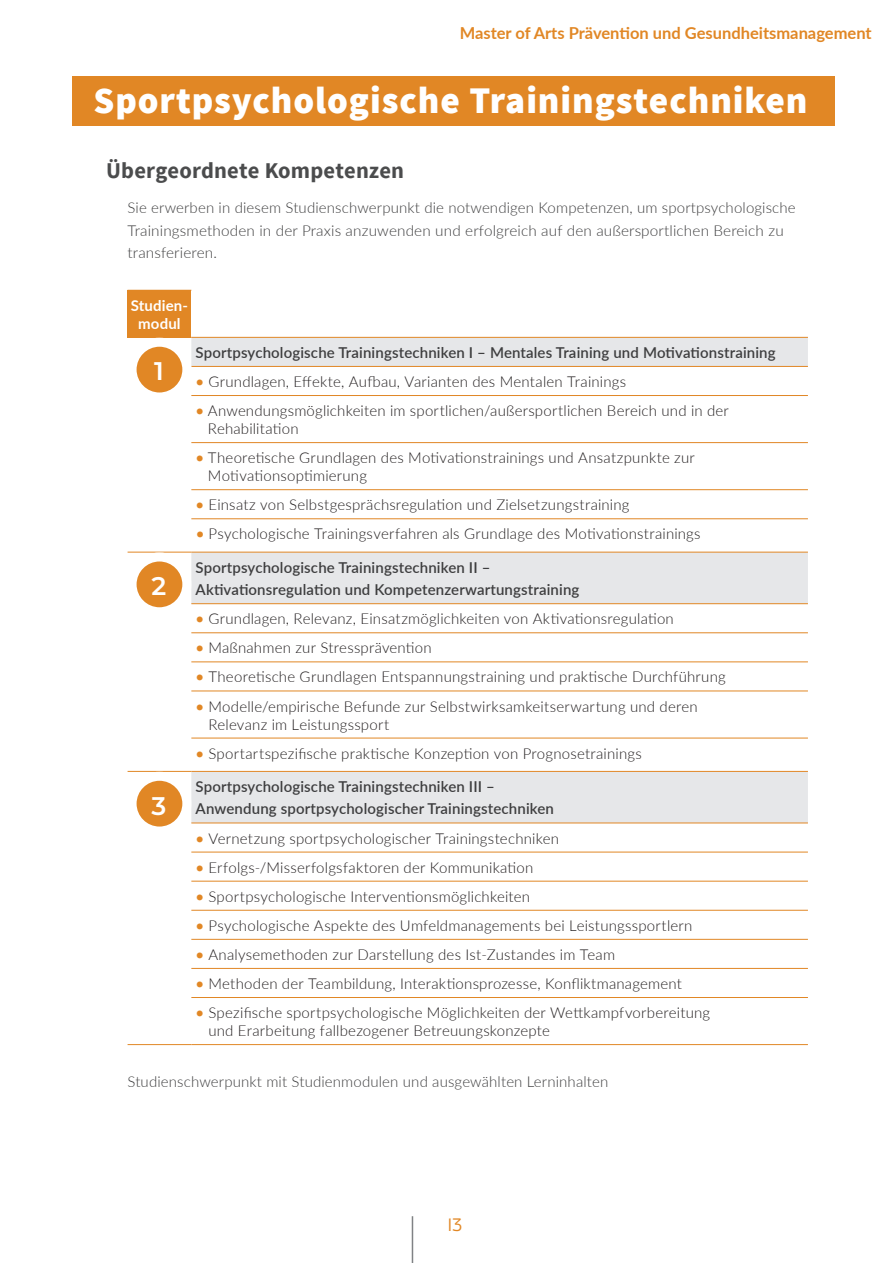
<style>
.page{position:relative;width:893px;height:1263px;background:#fff}
.page>*{position:absolute;margin:0;border:0;box-sizing:border-box;transform-origin:0 0}
.t1{font:900 37.5px "Source Sans Pro";letter-spacing:.025em;color:#fff}
.t2{font:600 25.5px "Montserrat";color:#fff}
.t3{font:700 22.5px "Source Sans Pro";letter-spacing:.01em;color:#4b4c4d}
.t4{font:500 18px "Enzo OT";color:#e18725}
.t5{font:700 16.5px "Lato";color:#e18725}
.t6{font:300 15px/18px "Lato";letter-spacing:.015em;color:#231f20}
.t7{font:600 15px/22.5px "Lato";letter-spacing:.01em;color:#3e3e3f}
.t8{font:300 15px/22.5px "Lato";letter-spacing:.01em;color:#3e3e3f}
.t9{font:700 15px/18px "Lato";letter-spacing:.01em;color:#fff;text-align:center}
.s1{font-weight:500;color:#e18725}
</style>
<div class="page">
<div style="left:128px;top:290px;width:63px;height:47px;background:#e18725"></div>
<svg style="left:191px;top:338px;width:617px;height:485px"></svg>
<hr style="left:128px;top:337px;width:63px;height:1px;background:#e18725">
<hr style="left:191px;top:337px;width:617px;height:1px;background:#e18725">
<hr style="left:191px;top:366px;width:617px;height:1px;background:#e18725">
<hr style="left:191px;top:395px;width:617px;height:1px;background:#e18725">
<hr style="left:191px;top:442px;width:617px;height:1px;background:#e18725">
<hr style="left:191px;top:489px;width:617px;height:1px;background:#e18725">
<hr style="left:191px;top:518px;width:617px;height:1px;background:#e18725">
<hr style="left:128px;top:552px;width:63px;height:1px;background:#e18725">
<hr style="left:191px;top:552px;width:617px;height:1px;background:#e18725">
<hr style="left:191px;top:603px;width:617px;height:1px;background:#e18725">
<hr style="left:191px;top:632px;width:617px;height:1px;background:#e18725">
<hr style="left:191px;top:661px;width:617px;height:1px;background:#e18725">
<hr style="left:191px;top:691px;width:617px;height:1px;background:#e18725">
<hr style="left:191px;top:738px;width:617px;height:1px;background:#e18725">
<hr style="left:128px;top:771px;width:63px;height:1px;background:#e18725">
<hr style="left:191px;top:771px;width:617px;height:1px;background:#e18725">
<hr style="left:128px;top:1044px;width:63px;height:1px;background:#e18725">
<hr style="left:191px;top:823px;width:617px;height:1px;background:#e18725">
<hr style="left:191px;top:852px;width:617px;height:1px;background:#e18725">
<hr style="left:191px;top:881px;width:617px;height:1px;background:#e18725">
<hr style="left:191px;top:910px;width:617px;height:1px;background:#e18725">
<hr style="left:191px;top:939px;width:617px;height:1px;background:#e18725">
<hr style="left:191px;top:968px;width:617px;height:1px;background:#e18725">
<hr style="left:191px;top:997px;width:617px;height:1px;background:#e18725">
<hr style="left:191px;top:1044px;width:617px;height:1px;background:#e18725">
<div style="left:132px;top:342px;width:55px;height:55px;background:#e18725;border-radius:50%"></div>
<div style="left:128px;top:338px;width:63px;height:63px;border:9px solid #fff;border-radius:50%"></div>
<svg style="left:132px;top:557px;width:55px;height:55px;background:#e49742"></svg>
<div style="left:128px;top:552px;width:63px;height:64px;border:9px solid #fff;border-radius:50%"></div>
<div style="left:132px;top:776px;width:55px;height:55px;background:#e18725;border-radius:50%"></div>
<div style="left:128px;top:772px;width:63px;height:63px;border:9px solid #fff;border-radius:50%"></div>
<div style="left:72px;top:77px;width:763px;height:49px;background:#e18725"></div>
<hr style="left:412px;top:1216px;width:1px;height:47px;background:#808285">
<p class="t5" style="left:460px;top:21px;width:414px">Master of Arts Prävention und Gesundheitsmanagement</p>
<h1 class="t1" style="left:94px;top:77px;width:715px">Sportpsychologische Trainingstechniken</h1>
<h3 class="t3" style="left:106px;top:157px;width:299px">Übergeordnete Kompetenzen</h3>
<p class="t8" style="left:128px;top:196px;width:670px">Sie erwerben in diesem Studienschwerpunkt die notwendigen Kompetenzen, um sportpsychologische<br>Trainingsmethoden in der Praxis anzuwenden und erfolgreich auf den außersportlichen Bereich zu transferieren.</p>
<p class="t9" style="left:131px;top:296px;width:59px">Studien&shy;modul</p>
<h2 class="t2" style="left:154px;top:353px;width:11px">1</h2>
<h2 class="t2" style="left:152px;top:568px;width:16px">2</h2>
<p class="t7" style="left:196px;top:341px;width:582px">Sportpsychologische Trainingstechniken I – Mentales Training und Motivationstraining</p>
<p class="t6" style="left:196px;top:372px;width:432px"><span class="s1">•</span> Grundlagen, Effekte, Aufbau, Varianten des Mentalen Trainings</p>
<p class="t6" style="left:208px;top:401px;width:522px;text-indent:-12px"><span class="s1">•</span> Anwendungsmöglichkeiten im sportlichen/außersportlichen Bereich und in der<br>Rehabilitation</p>
<p class="t6" style="left:208px;top:448px;width:488px;text-indent:-12px"><span class="s1">•</span> Theoretische Grundlagen des Motivationstrainings und Ansatzpunkte zur<br>Motivationsoptimierung</p>
<p class="t6" style="left:196px;top:495px;width:435px"><span class="s1">•</span> Einsatz von Selbstgesprächsregulation und Zielsetzungstraining</p>
<p class="t6" style="left:196px;top:524px;width:506px"><span class="s1">•</span> Psychologische Trainingsverfahren als Grundlage des Motivationstrainings</p>
<p class="t7" style="left:196px;top:555px;width:385px">Sportpsychologische Trainingstechniken II –<br>Aktivationsregulation und Kompetenzerwartungstraining</p>
<p class="t6" style="left:196px;top:609px;width:480px"><span class="s1">•</span> Grundlagen, Relevanz, Einsatzmöglichkeiten von Aktivationsregulation</p>
<p class="t6" style="left:196px;top:638px;width:238px"><span class="s1">•</span> Maßnahmen zur Stressprävention</p>
<p class="t6" style="left:196px;top:667px;width:532px"><span class="s1">•</span> Theoretische Grundlagen Entspannungstraining und praktische Durchführung</p>
<p class="t6" style="left:208px;top:697px;width:491px;text-indent:-13px"><span class="s1">•</span> Modelle/empirische Befunde zur Selbstwirksamkeitserwartung und deren<br>Relevanz im Leistungssport</p>
<p class="t6" style="left:196px;top:744px;width:448px"><span class="s1">•</span> Sportartspezifische praktische Konzeption von Prognosetrainings</p>
<p class="t7" style="left:196px;top:775px;width:360px">Sportpsychologische Trainingstechniken III –<br>Anwendung sportpsychologischer Trainingstechniken</p>
<p class="t6" style="left:196px;top:829px;width:365px"><span class="s1">•</span> Vernetzung sportpsychologischer Trainingstechniken</p>
<p class="t6" style="left:196px;top:858px;width:339px"><span class="s1">•</span> Erfolgs-/Misserfolgsfaktoren der Kommunikation</p>
<p class="t6" style="left:196px;top:887px;width:336px"><span class="s1">•</span> Sportpsychologische Interventionsmöglichkeiten</p>
<p class="t6" style="left:196px;top:916px;width:498px"><span class="s1">•</span> Psychologische Aspekte des Umfeldmanagements bei Leistungssportlern</p>
<p class="t6" style="left:196px;top:945px;width:421px"><span class="s1">•</span> Analysemethoden zur Darstellung des Ist-Zustandes im Team</p>
<p class="t6" style="left:196px;top:974px;width:488px"><span class="s1">•</span> Methoden der Teambildung, Interaktionsprozesse, Konfliktmanagement</p>
<p class="t6" style="left:208px;top:1003px;width:503px;text-indent:-13px"><span class="s1">•</span> Spezifische sportpsychologische Möglichkeiten der Wettkampfvorbereitung und Erarbeitung fallbezogener Betreuungskonzepte</p>
<p class="t8" style="left:128px;top:1070px;width:482px">Studienschwerpunkt mit Studienmodulen und ausgewählten Lerninhalten</p>
<h2 class="t2" style="left:152px;top:787px;width:16px">3</h2>
<p class="t4" style="left:448px;top:1214px;width:16px">13</p>
</div>
